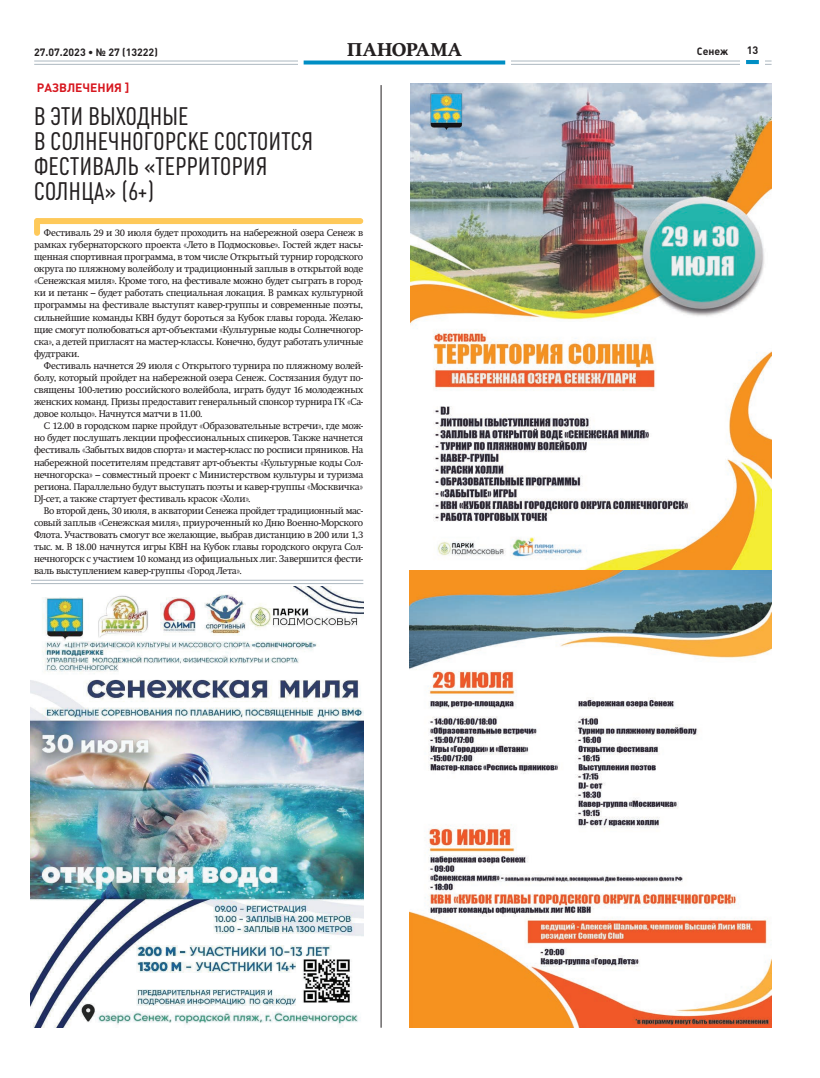
<style>
.page{position:relative;width:820px;height:1078px;background:#fff}
.page>*{position:absolute;margin:0;border:0;box-sizing:border-box;transform-origin:0 0}
.t1{font:25px/25px "Plumb Condensed";letter-spacing:.02em;color:#231f20}
.t2{font:18px "Swift Extra Bold C";letter-spacing:.03em;color:#231f20}
.t3{font:700 12px "Plumb C";color:#d7171f}
.t4{font:700 10.7px "Plumb";color:#231f20}
.t5{font:700 10.5px "Plumb C";color:#231f20}
.t6{font:9.6px/12.1px "Swift C";letter-spacing:-.025em;color:#231f20;text-align:justify}
</style>
<div class="page">
<hr style="left:34px;top:61px;width:737px;height:1px;background:#adb8c0">
<hr style="left:34px;top:64px;width:737px;height:1px;background:#adb8c0">
<div style="left:740px;top:45px;width:24px;height:24px;background:#fff"></div>
<svg style="left:746px;top:60px;width:12px;height:4px"></svg>
<div style="left:298px;top:43px;width:212px;height:24px;background:#fff"></div>
<svg style="left:303px;top:60px;width:202px;height:4px"></svg>
<div style="left:37px;top:218px;width:323px;height:6px;background:#fec95a"></div>
<div style="left:34px;top:221px;width:6px;height:12px;background:#fec95a"></div>
<img style="left:30px;top:586px;width:333px;height:441px">
<img style="left:410px;top:83px;width:361px;height:944px">
<hr style="left:380px;top:85px;width:1px;height:942px;background:#231f20">
<hr style="left:31px;top:583px;width:332px;height:1px;background:#adb8c0">
<hr style="left:31px;top:579px;width:332px;height:1px;background:#adb8c0">
<p class="t5" style="left:34px;top:46px;width:125px">27.07.2023 • № 27 (13222)</p>
<h2 class="t2" style="left:347px;top:39px;width:116px">ПАНОРАМА</h2>
<p class="t5" style="left:696px;top:45px;width:33px">Сенеж</p>
<p class="t4" style="left:746px;top:44px;width:13px">13</p>
<p class="t3" style="left:37px;top:80px;width:94px">РАЗВЛЕЧЕНИЯ ]</p>
<h1 class="t1" style="left:34px;top:104px;width:280px">В ЭТИ ВЫХОДНЫЕ<br>В СОЛНЕЧНОГОРСКЕ СОСТОИТСЯ<br>ФЕСТИВАЛЬ «ТЕРРИТОРИЯ<br>СОЛНЦА» (6+)</h1>
<p class="t6" style="left:34px;top:226px;width:330px;text-indent:10px">Фестиваль 29 и 30 июля будет проходить на набережной озера Сенеж в рамках губернаторского проекта «Лето в Подмосковье». Гостей ждет насы&shy;щенная спортивная программа, в том числе Открытый турнир городского округа по пляжному волейболу и традиционный заплыв в открытой воде «Сенежская миля». Кроме того, на фестивале можно будет сыграть в город&shy;ки и петанк – будет работать специальная локация. В рамках культурной программы на фестивале выступят кавер-группы и современные поэты, сильнейшие команды КВН будут бороться за Кубок главы города. Желаю&shy;щие смогут полюбоваться арт-объектами «Культурные коды Солнечногор&shy;ска», а детей пригласят на мастер-классы. Конечно, будут работать уличные фудтраки.</p>
<p class="t6" style="left:34px;top:359px;width:330px;text-indent:10px">Фестиваль начнется 29 июля с Открытого турнира по пляжному волей&shy;болу, который пройдет на набережной озера Сенеж. Состязания будут по&shy;священы 100-летию российского волейбола, играть будут 16 молодежных женских команд. Призы предоставит генеральный спонсор турнира ГК «Са&shy;довое кольцо». Начнутся матчи в 11.00.</p>
<p class="t6" style="left:34px;top:420px;width:330px;text-indent:10px">С 12.00 в городском парке пройдут «Образовательные встречи», где мож&shy;но будет послушать лекции профессиональных спикеров. Также начнется фестиваль «Забытых видов спорта» и мастер-класс по росписи пряников. На набережной посетителям представят арт-объекты «Культурные коды Сол&shy;нечногорска» – совместный проект с Министерством культуры и туризма региона. Параллельно будут выступать поэты и кавер-группы «Москвичка» DJ-сет, а также стартует фестиваль красок «Холи».</p>
<p class="t6" style="left:34px;top:504px;width:330px;text-indent:10px">Во второй день, 30 июля, в акватории Сенежа пройдет традиционный мас&shy;совый заплыв «Сенежская миля», приуроченный ко Дню Военно-Морского Флота. Участвовать смогут все желающие, выбрав дистанцию в 200 или 1,3 тыс. м. В 18.00 начнутся игры КВН на Кубок главы городского округа Сол&shy;нечногорск с участием 10 команд из официальных лиг. Завершится фести&shy;валь выступлением кавер-группы «Город Лета».</p>
</div>
